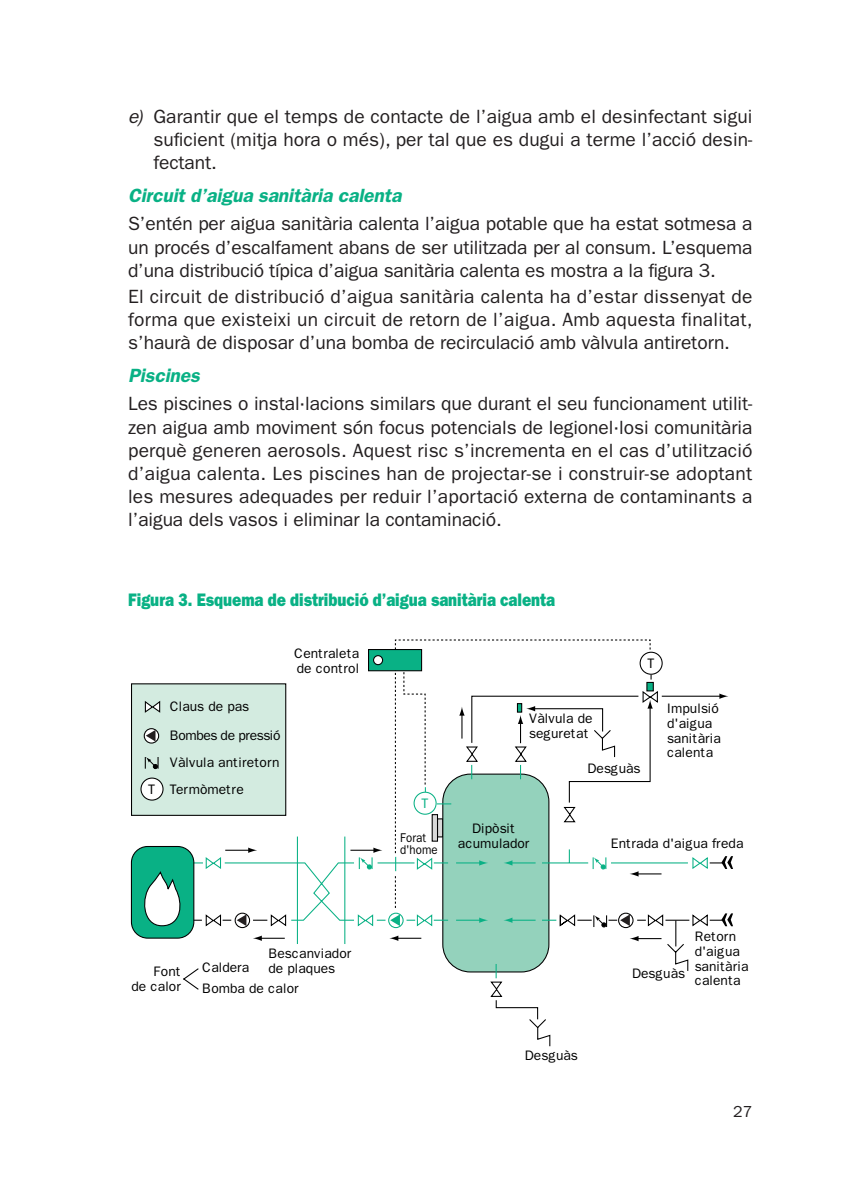
<style>
.page{position:relative;width:860px;height:1194px;background:#fff}
.page>*{position:absolute;margin:0;border:0;box-sizing:border-box;transform-origin:0 0}
.t1{font:19.2px/23.2px "Franklin Gothic";letter-spacing:-.005em;color:#231f20;text-align:justify}
.t2{font:italic 600 19.2px "Franklin Gothic";letter-spacing:-.005em;color:#09b185}
.t3{font:800 18.2px "Franklin Gothic";letter-spacing:-.005em;color:#09b185;scale:.85 1}
.t4{font:16px "Franklin Gothic";color:#231f20}
.t5{font:13.8px/14.8px "Franklin Gothic";color:#000}
.t6{font:13.8px/29.6px "Franklin Gothic";letter-spacing:-.03em;color:#000}
.t7{font:13.8px "Franklin Gothic";color:#09b185}
.t8{font:12.8px/12.8px "Franklin Gothic";color:#000;scale:.9 1}
.s1{font-style:italic}
</style>
<div class="page">
<svg style="left:130px;top:639px;width:603px;height:408px"></svg>
<p class="t1" style="left:153px;top:107px;width:600px;text-indent:-25px"><span class="s1">e)</span> Garantir que el temps de contacte de l’aigua amb el desinfectant sigui suficient (mitja hora o més), per tal que es dugui a terme l’acció desin&shy;fectant.</p>
<p class="t2" style="left:128px;top:188px;width:274px">Circuit d’aigua sanitària calenta</p>
<p class="t1" style="left:128px;top:214px;width:625px">S’entén per aigua sanitària calenta l’aigua potable que ha estat sotmesa a un procés d’escalfament abans de ser utilitzada per al consum. L’esquema d’una distribució típica d’aigua sanitària calenta es mostra a la figura 3.</p>
<p class="t1" style="left:128px;top:287px;width:625px">El circuit de distribució d’aigua sanitària calenta ha d’estar dissenyat de forma que existeixi un circuit de retorn de l’aigua. Amb aquesta finalitat, s’haurà de disposar d’una bomba de recirculació amb vàlvula antiretorn.</p>
<p class="t2" style="left:128px;top:368px;width:73px">Piscines</p>
<p class="t1" style="left:128px;top:394px;width:625px">Les piscines o instal·lacions similars que durant el seu funcionament utilit&shy;zen aigua amb moviment són focus potencials de legionel·losi comunitària perquè generen aerosols. Aquest risc s’incrementa en el cas d’utilització d’aigua calenta. Les piscines han de projectar-se i construir-se adoptant les mesures adequades per reduir l’aportació externa de contaminants a l’aigua dels vasos i eliminar la contaminació.</p>
<p class="t3" style="left:128px;top:593px;width:503px">Figura 3. Esquema de distribució d’aigua sanitària calenta</p>
<p class="t5" style="left:148px;top:783px;width:9px">T</p>
<p class="t6" style="left:170px;top:692px;width:112px">Claus de pas<br>Bombes de pressió</p>
<p class="t5" style="left:170px;top:750px;width:111px;line-height:26.8px">Vàlvula antiretorn<br>Termòmetre</p>
<p class="t5" style="left:294px;top:646px;width:67px">Centraleta de control</p>
<p class="t7" style="left:421px;top:798px;width:9px">T</p>
<p class="t5" style="left:647px;top:657px;width:9px">T</p>
<p class="t5" style="left:529px;top:712px;width:65px">Vàlvula de seguretat</p>
<p class="t5" style="left:587px;top:762px;width:54px">Desguàs</p>
<p class="t5" style="left:666px;top:702px;width:55px">Impulsió d'aigua sanitària calenta</p>
<p class="t5" style="left:268px;top:947px;width:84px">Bescanviador de plaques</p>
<p class="t5" style="left:131px;top:965px;width:51px;text-align:right">Font<br>de calor</p>
<p class="t5" style="left:202px;top:958px;width:98px;line-height:21.2px">Caldera<br>Bomba de calor</p>
<p class="t8" style="left:400px;top:831px;width:43px">Forat d'home</p>
<p class="t5" style="left:457px;top:822px;width:73px;text-align:center">Dipòsit acumulador</p>
<p class="t5" style="left:524px;top:1048px;width:54px">Desguàs</p>
<p class="t5" style="left:610px;top:836px;width:134px">Entrada d'aigua freda</p>
<p class="t5" style="left:631px;top:967px;width:54px">Desguàs</p>
<p class="t5" style="left:694px;top:929px;width:55px">Retorn d'aigua sanitària calenta</p>
<p class="t4" style="left:732px;top:1106px;width:21px">27</p>
</div>
